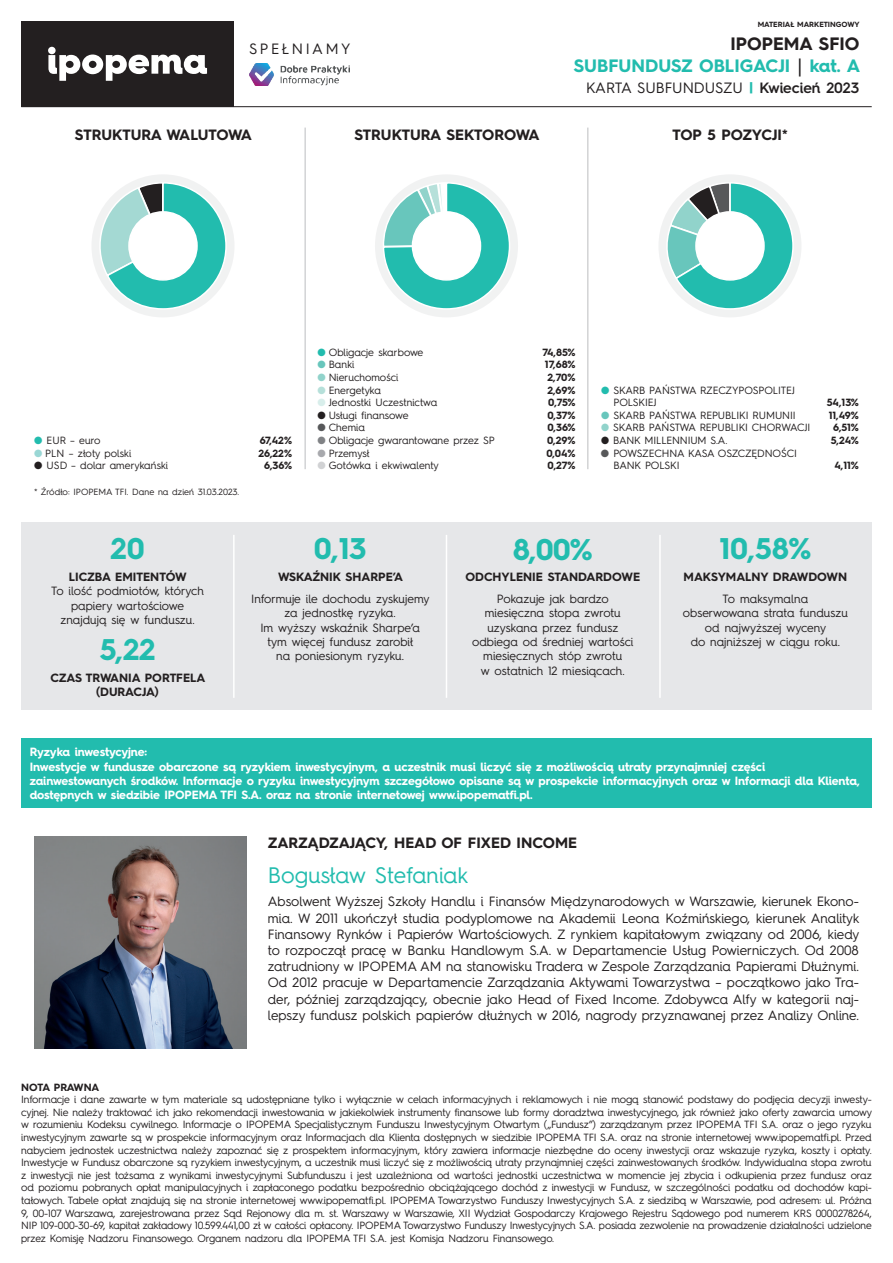
<style>
.page{position:relative;width:893px;height:1263px;background:#fff}
.page>*{position:absolute;margin:0;border:0;box-sizing:border-box;transform-origin:0 0}
.t1{font:700 30px "Hurme Geometric Sans 4";color:#22bcae}
.t2{font:22.5px "Hurme Geometric Sans 4";color:#22bcae}
.t3{font:700 18px/21.6px "Hurme Geometric Sans 4";color:#22bcae;text-align:right}
.t4{font:700 15px "Hurme Geometric Sans 4";letter-spacing:-.005em;color:#231f20}
.t5{font:15px "Hurme Geometric Sans 4";color:#231f20}
.t6{font:15px "Hurme Geometric Sans 4";letter-spacing:.17em;color:#231f20}
.t7{font:13.5px/16.2px "Hurme Geometric Sans 4";letter-spacing:-.005em;color:#231f20;text-align:justify}
.t8{font:12px/14.4px "Hurme Geometric Sans 4";color:#231f20;text-align:center}
.t9{font:700 12px/14.4px "Hurme Geometric Sans 4";letter-spacing:-.015em;color:#fff}
.t10{font:700 12px/14.4px "Hurme Geometric Sans 4";color:#231f20;text-align:center}
.t11{font:10.5px/12.6px "Hurme Geometric Sans 4";letter-spacing:-.01em;color:#231f20}
.t12{font:700 10.5px/12.6px "Hurme Geometric Sans 4";color:#231f20;text-align:center}
.t13{font:9px "Hurme Geometric Sans 4";color:#231f20}
.t14{font:700 7.5px "Hurme Geometric Sans 4";color:#231f20}
.s1{color:#231f20}
.s2{font-family:"Minion Pro";color:#231f20}
.s3{font-weight:700;color:#22bcae}
.s4{font-weight:600}
.s5{color:#22bcae}
.s6{color:#9ad7d5}
.s7{color:#68c6bc}
.s8{color:#91d3cb}
.s9{color:#b6e0da}
.s10{color:#d8eeeb}
.s11{color:#57585a}
.s12{color:#808285}
.s13{color:#a8a9ad}
.s14{color:#d1d2d4}
</style>
<div class="page">
<img style="left:34px;top:836px;width:213px;height:213px">
<div style="left:21px;top:523px;width:851px;height:187px;background:#e6e7e9"></div>
<hr style="left:233px;top:535px;width:2px;height:163px;background:#fff">
<hr style="left:446px;top:535px;width:1px;height:163px;background:#fff">
<hr style="left:659px;top:535px;width:2px;height:163px;background:#fff">
<div style="left:21px;top:738px;width:851px;height:70px;background:#22bcae"></div>
<img style="left:249px;top:63px;width:100px;height:22px">
<hr style="left:21px;top:106px;width:851px;height:1px;background:#231f20">
<div style="left:21px;top:21px;width:213px;height:85px;background:#231f20"></div>
<svg style="left:48px;top:47px;width:159px;height:34px"></svg>
<hr style="left:305px;top:128px;width:1px;height:341px;background:#bcbdc0">
<hr style="left:587px;top:128px;width:1px;height:341px;background:#bcbdc0">
<div style="left:658px;top:174px;width:143px;height:143px;background:#f1f2f2;border-radius:50%"></div>
<svg style="left:664px;top:182px;width:130px;height:128px"></svg>
<div style="left:696px;top:212px;width:68px;height:68px;background:#fff;border-radius:50%"></div>
<div style="left:695px;top:211px;width:70px;height:70px;border:2px solid #fff;border-radius:50%"></div>
<div style="left:91px;top:174px;width:144px;height:143px;background:#f1f2f2;border-radius:50%"></div>
<svg style="left:91px;top:182px;width:136px;height:127px"></svg>
<div style="left:129px;top:212px;width:68px;height:68px;background:#fff;border-radius:50%"></div>
<div style="left:128px;top:211px;width:70px;height:70px;border:2px solid #fff;border-radius:50%"></div>
<div style="left:375px;top:174px;width:143px;height:143px;background:#f1f2f2;border-radius:50%"></div>
<svg style="left:382px;top:106px;width:129px;height:204px"></svg>
<div style="left:412px;top:212px;width:68px;height:68px;background:#fff;border-radius:50%"></div>
<div style="left:412px;top:211px;width:69px;height:70px;border:2px solid #fff;border-radius:50%"></div>
<p class="t14" style="left:758px;top:19px;width:103px">MATERIAŁ MARKETINGOWY</p>
<h3 class="t6" style="left:249px;top:38px;width:103px">SPEŁNIAMY</h3>
<h3 class="t3" style="left:574px;top:33px;width:288px"><span class="s1">IPOPEMA SFIO<br></span>SUBFUNDUSZ OBLIGACJI <span class="s2">|</span> kat. A</h3>
<h3 class="t5" style="left:586px;top:77px;width:275px">KARTA SUBFUNDUSZU <span class="s3">|</span> <span class="s4">Kwiecień 2023</span></h3>
<h3 class="t4" style="left:75px;top:124px;width:179px">STRUKTURA WALUTOWA</h3>
<h3 class="t4" style="left:354px;top:124px;width:187px">STRUKTURA SEKTOROWA</h3>
<h3 class="t4" style="left:672px;top:124px;width:117px">TOP 5 POZYCJI*</h3>
<p class="t11" style="left:34px;top:434px;width:68px"><span class="s5">●</span> EUR – euro</p>
<p class="t11" style="left:34px;top:446px;width:99px"><span class="s6">●</span> PLN – złoty polski</p>
<p class="t11" style="left:34px;top:459px;width:136px">● USD – dolar amerykański</p>
<p class="t13" style="left:34px;top:485px;width:207px">* Źródło: IPOPEMA TFI. Dane na dzień 31.03.2023.</p>
<p class="t12" style="left:259px;top:434px;width:35px">67,42%<br>26,22%<br>6,36%</p>
<p class="t11" style="left:317px;top:345px;width:107px"><span class="s5">●</span> Obligacje skarbowe</p>
<p class="t11" style="left:317px;top:358px;width:38px"><span class="s7">●</span> Banki</p>
<p class="t11" style="left:317px;top:371px;width:82px"><span class="s8">●</span> Nieruchomości</p>
<p class="t11" style="left:317px;top:383px;width:65px"><span class="s9">●</span> Energetyka</p>
<p class="t11" style="left:317px;top:396px;width:121px"><span class="s10">●</span> Jednostki Uczestnictwa</p>
<p class="t11" style="left:317px;top:408px;width:93px">● Usługi finansowe</p>
<p class="t11" style="left:317px;top:421px;width:49px"><span class="s11">●</span> Chemia</p>
<p class="t11" style="left:317px;top:434px;width:179px"><span class="s12">●</span> Obligacje gwarantowane przez SP</p>
<p class="t11" style="left:317px;top:446px;width:54px"><span class="s13">●</span> Przemysł</p>
<p class="t11" style="left:317px;top:459px;width:123px"><span class="s14">●</span> Gotówka i ekwiwalenty</p>
<p class="t12" style="left:542px;top:346px;width:34px">74,85%<br>17,68%<br>2,70%<br>2,69%<br>0,75%<br>0,37%<br>0,36%<br>0,29%<br>0,04%<br>0,27%</p>
<p class="t11" style="left:613px;top:383px;width:183px;text-indent:-12px"><span class="s5">●</span> SKARB PAŃSTWA RZECZYPOSPOLITEJ<br>POLSKIEJ</p>
<p class="t11" style="left:601px;top:408px;width:196px"><span class="s7">●</span> SKARB PAŃSTWA REPUBLIKI RUMUNII</p>
<p class="t11" style="left:601px;top:421px;width:211px"><span class="s8">●</span> SKARB PAŃSTWA REPUBLIKI CHORWACJI</p>
<p class="t11" style="left:601px;top:434px;width:128px">● BANK MILLENNIUM S.A.</p>
<p class="t11" style="left:613px;top:446px;width:185px;text-indent:-12px"><span class="s11">●</span> POWSZECHNA KASA OSZCZĘDNOŚCI<br>BANK POLSKI</p>
<p class="t12" style="left:827px;top:396px;width:34px;text-align:right">54,13%<br>11,49%<br>6,51%<br>5,24%</p>
<p class="t12" style="left:834px;top:459px;width:26px">4,11%</p>
<h1 class="t1" style="left:110px;top:527px;width:36px">20</h1>
<p class="t10" style="left:69px;top:569px;width:119px">LICZBA EMITENTÓW</p>
<p class="t8" style="left:51px;top:584px;width:154px">To ilość podmiotów, których papiery wartościowe znajdują się w funduszu.</p>
<h1 class="t1" style="left:100px;top:629px;width:57px">5,22</h1>
<p class="t10" style="left:51px;top:670px;width:156px">CZAS TRWANIA PORTFELA (DURACJA)</p>
<h1 class="t1" style="left:314px;top:527px;width:54px">0,13</h1>
<p class="t10" style="left:278px;top:569px;width:127px">WSKAŹNIK SHARPE’A</p>
<p class="t8" style="left:251px;top:591px;width:180px">Informuje ile dochodu zyskujemy za jednostkę ryzyka.<br>Im wyższy wskaźnik Sharpe’a tym więcej fundusz zarobił<br>na poniesionym ryzyku.</p>
<h1 class="t1" style="left:513px;top:529px;width:81px">8,00%</h1>
<p class="t10" style="left:465px;top:569px;width:176px">ODCHYLENIE STANDARDOWE</p>
<p class="t8" style="left:472px;top:591px;width:163px">Pokazuje jak bardzo miesięczna stopa zwrotu uzyskana przez fundusz odbiega od średniej wartości miesięcznych stóp zwrotu<br>w ostatnich 12 miesiącach.</p>
<h1 class="t1" style="left:719px;top:527px;width:93px">10,58%</h1>
<p class="t10" style="left:684px;top:569px;width:165px">MAKSYMALNY DRAWDOWN</p>
<p class="t8" style="left:683px;top:591px;width:167px">To maksymalna<br>obserwowana strata funduszu od najwyższej wyceny<br>do najniższej w ciągu roku.</p>
<p class="t9" style="left:30px;top:745px;width:832px">Ryzyka inwestycyjne:<br>Inwestycje w fundusze obarczone są ryzykiem inwestycyjnym, a uczestnik musi liczyć się z możliwością utraty przynajmniej części zainwestowanych środków. Informacje o ryzyku inwestycyjnym szczegółowo opisane są w prospekcie informacyjnych oraz w Informacji dla Klienta, dostępnych w siedzibie IPOPEMA TFI S.A. oraz na stronie internetowej www.ipopematfi.pl.</p>
<h3 class="t4" style="left:268px;top:832px;width:311px">ZARZĄDZAJĄCY, HEAD OF FIXED INCOME</h3>
<h2 class="t2" style="left:268px;top:859px;width:202px">Bogusław Stefaniak</h2>
<p class="t7" style="left:268px;top:893px;width:593px">Absolwent Wyższej Szkoły Handlu i Finansów Międzynarodowych w Warszawie, kierunek Ekono&shy;mia. W 2011 ukończył studia podyplomowe na Akademii Leona Koźmińskiego, kierunek Analityk Finansowy Rynków i Papierów Wartościowych. Z rynkiem kapitałowym związany od 2006, kiedy to rozpoczął pracę w Banku Handlowym S.A. w Departamencie Usług Powierniczych. Od 2008 zatrudniony w IPOPEMA AM na stanowisku Tradera w Zespole Zarządzania Papierami Dłużnymi.<br>Od 2012 pracuje w Departamencie Zarządzania Aktywami Towarzystwa – początkowo jako Tra&shy;der, później zarządzający, obecnie jako Head of Fixed Income. Zdobywca Alfy w kategorii naj&shy;lepszy fundusz polskich papierów dłużnych w 2016, nagrody przyznawanej przez Analizy Online.</p>
<p class="t12" style="left:21px;top:1080px;width:80px">NOTA PRAWNA</p>
<p class="t11" style="left:21px;top:1093px;width:852px;text-align:justify">Informacje i dane zawarte w tym materiale są udostępniane tylko i wyłącznie w celach informacyjnych i reklamowych i nie mogą stanowić podstawy do podjęcia decyzji inwesty&shy;cyjnej. Nie należy traktować ich jako rekomendacji inwestowania w jakiekolwiek instrumenty finansowe lub formy doradztwa inwestycyjnego, jak również jako oferty zawarcia umowy w rozumieniu Kodeksu cywilnego. Informacje o IPOPEMA Specjalistycznym Funduszu Inwestycyjnym Otwartym („Fundusz”) zarządzanym przez IPOPEMA TFI S.A. oraz o jego ryzyku inwestycyjnym zawarte są w prospekcie informacyjnym oraz Informacjach dla Klienta dostępnych w siedzibie IPOPEMA TFI S.A. oraz na stronie internetowej www.ipopematfi.pl. Przed nabyciem jednostek uczestnictwa należy zapoznać się z prospektem informacyjnym, który zawiera informacje niezbędne do oceny inwestycji oraz wskazuje ryzyka, koszty i opłaty.<br>Inwestycje w Fundusz obarczone są ryzykiem inwestycyjnym, a uczestnik musi liczyć się z możliwością utraty przynajmniej części zainwestowanych środków. Indywidualna stopa zwrotu z inwestycji nie jest tożsama z wynikami inwestycyjnymi Subfunduszu i jest uzależniona od wartości jednostki uczestnictwa w momencie jej zbycia i odkupienia przez fundusz oraz od poziomu pobranych opłat manipulacyjnych i zapłaconego podatku bezpośrednio obciążającego dochód z inwestycji w Fundusz, w szczególności podatku od dochodów kapi&shy;tałowych. Tabele opłat znajdują się na stronie internetowej www.ipopematfi.pl. IPOPEMA Towarzystwo Funduszy Inwestycyjnych S.A. z siedzibą w Warszawie, pod adresem: ul. Próżna 9, 00-107 Warszawa, zarejestrowana przez Sąd Rejonowy dla m. st. Warszawy w Warszawie, XII Wydział Gospodarczy Krajowego Rejestru Sądowego pod numerem KRS 0000278264, NIP 109-000-30-69, kapitał zakładowy 10.599.441,00 zł w całości opłacony. IPOPEMA Towarzystwo Funduszy Inwestycyjnych S.A. posiada zezwolenie na prowadzenie działalności udzielone przez Komisję Nadzoru Finansowego. Organem nadzoru dla IPOPEMA TFI S.A. jest Komisja Nadzoru Finansowego.</p>
</div>
